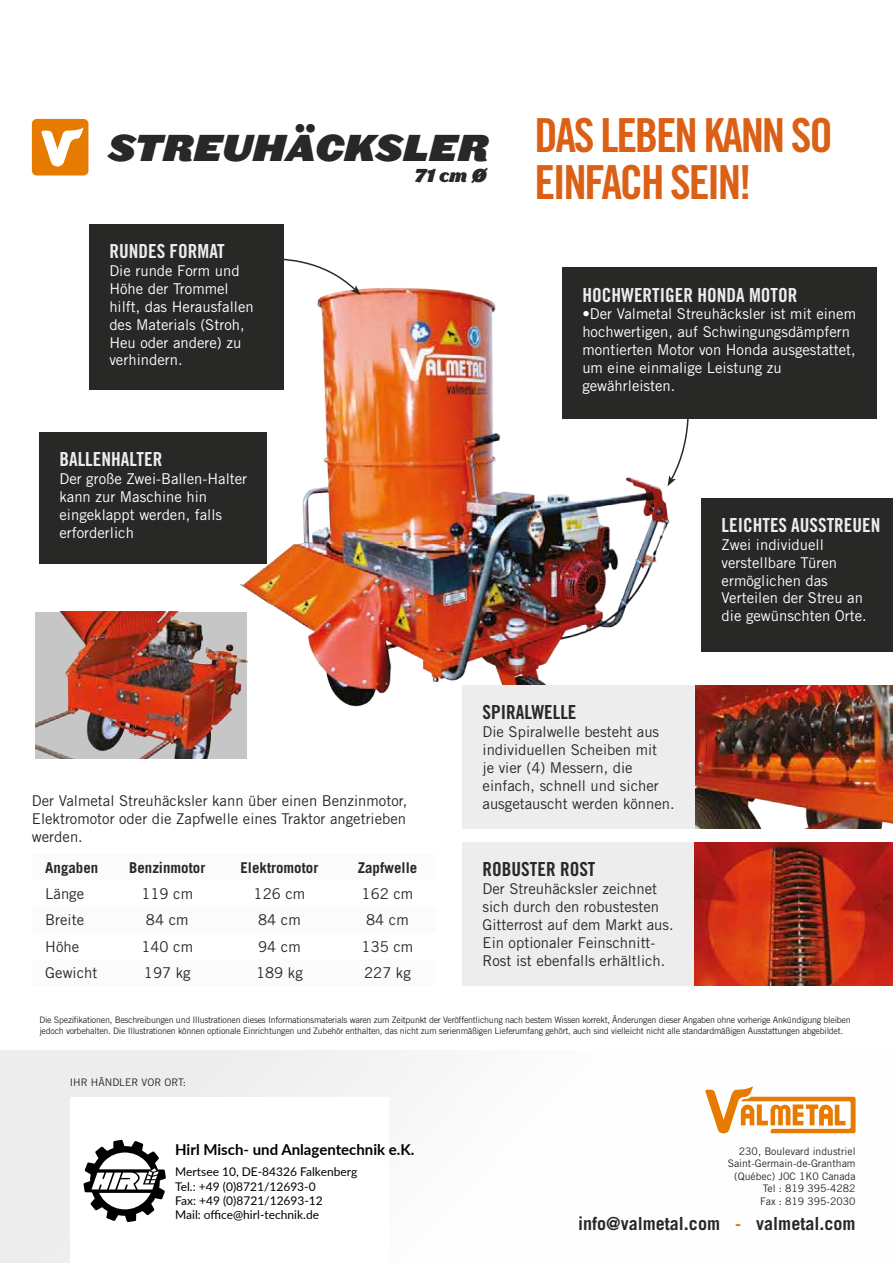
<style>
.page{position:relative;width:893px;height:1263px;background:#fff}
.page>*{position:absolute;margin:0;border:0;box-sizing:border-box;transform-origin:0 0}
.t1{font:46.95px/46.5px "Trade Gothic LT Std Bd Cn 20";letter-spacing:-.05em;color:#db6015}
.t2{font:35.55px "Leviathan HTF Black Italic";color:#282827}
.t3{font:19.35px "Trade Gothic LT Std Bd Cn 20";color:#ededed}
.t4{font:19.35px "Trade Gothic LT Std Bd Cn 20";color:#282827}
.t5{font:700 18px "Trade Gothic LT Std";color:#282827}
.t6{font:17.85px "Leviathan HTF Black Italic";color:#282827}
.t7{font:700 15px "Lato";color:#000}
.t8{font:14.85px/17.9px "Trade Gothic LT Std";color:#282827}
.t9{font:14.85px/17.9px "Trade Gothic LT Std";color:#fff}
.t10{font:700 14.85px "Trade Gothic LT Std";color:#282827}
.t11{font:12px/14.4px "Lato";color:#000}
.t12{font:10.5px/12.5px "Trade Gothic LT Std";color:#282827;text-align:right}
.t13{font:9px/10.6px "Trade Gothic LT Std";letter-spacing:-.03em;color:#282827}
.s1{color:#e77b00}
</style>
<div class="page">
<img style="left:239px;top:288px;width:431px;height:419px">
<div style="left:0;top:1050px;width:893px;height:213px;background:linear-gradient(to right,#ebebeb,#fff)"></div>
<div style="left:70px;top:1097px;width:319px;height:166px;background:#fff"></div>
<svg style="left:652px;top:419px;width:37px;height:67px"></svg>
<svg style="left:284px;top:258px;width:77px;height:37px"></svg>
<div style="left:89px;top:224px;width:195px;height:166px;background:#282827"></div>
<div style="left:562px;top:267px;width:315px;height:152px;background:#282827"></div>
<div style="left:39px;top:432px;width:228px;height:131px;background:#282827"></div>
<div style="left:701px;top:498px;width:192px;height:154px;background:#282827"></div>
<div style="left:32px;top:119px;width:56px;height:56px;background:#e77b00;border-radius:5px"></div>
<svg style="left:41px;top:127px;width:43px;height:40px"></svg>
<img style="left:695px;top:685px;width:198px;height:144px">
<div style="left:462px;top:685px;width:233px;height:144px;background:#ededed"></div>
<img style="left:694px;top:842px;width:199px;height:143px">
<div style="left:462px;top:842px;width:232px;height:143px;background:#ededed"></div>
<img style="left:35px;top:612px;width:212px;height:146px">
<svg style="left:705px;top:1086px;width:151px;height:47px"></svg>
<svg style="left:83px;top:1140px;width:83px;height:82px"></svg>
<h2 class="t2" style="left:108px;top:123px;width:382px">STREUHÄCKSLER</h2>
<p class="t6" style="left:414px;top:164px;width:73px">71 cm Ø</p>
<h3 class="t3" style="left:109px;top:239px;width:117px">RUNDES FORMAT</h3>
<p class="t9" style="left:109px;top:262px;width:146px">Die runde Form und<br>Höhe der Trommel hilft, das Herausfallen des Materials (Stroh,<br>Heu oder andere) zu verhindern.</p>
<h3 class="t3" style="left:59px;top:448px;width:104px">BALLENHALTER</h3>
<p class="t9" style="left:59px;top:470px;width:189px">Der große Zwei-Ballen-Halter kann zur Maschine hin eingeklappt werden, falls erforderlich</p>
<h1 class="t1" style="left:534px;top:112px;width:300px">DAS LEBEN KANN SO<br>EINFACH SEIN!</h1>
<h3 class="t3" style="left:582px;top:283px;width:217px">HOCHWERTIGER HONDA MOTOR</h3>
<p class="t9" style="left:582px;top:305px;width:275px">•Der Valmetal Streuhäcksler ist mit einem hochwertigen, auf Schwingungsdämpfern montierten Motor von Honda ausgestattet, um eine einmalige Leistung zu gewährleisten.</p>
<h3 class="t3" style="left:722px;top:513px;width:160px">LEICHTES AUSSTREUEN</h3>
<p class="t9" style="left:722px;top:535px;width:147px">Zwei individuell verstellbare Türen ermöglichen das<br>Verteilen der Streu an die gewünschten Orte.</p>
<p class="t8" style="left:32px;top:792px;width:377px;text-align:justify">Der Valmetal Streuhäcksler kann über einen Benzinmotor, Elektromotor oder die Zapfwelle eines Traktor angetrieben werden.</p>
<p class="t10" style="left:45px;top:858px;width:54px">Angaben</p>
<p class="t10" style="left:129px;top:858px;width:78px">Benzinmotor</p>
<p class="t10" style="left:241px;top:858px;width:79px">Elektromotor</p>
<p class="t10" style="left:358px;top:858px;width:61px">Zapfwelle</p>
<p class="t8" style="left:45px;top:884px;width:40px">Länge</p>
<p class="t8" style="left:141px;top:884px;width:53px">119 cm</p>
<p class="t8" style="left:254px;top:884px;width:53px">126 cm</p>
<p class="t8" style="left:362px;top:884px;width:53px">162 cm</p>
<p class="t8" style="left:45px;top:911px;width:40px">Breite</p>
<p class="t8" style="left:146px;top:911px;width:44px">84 cm</p>
<p class="t8" style="left:258px;top:911px;width:44px">84 cm</p>
<p class="t8" style="left:366px;top:911px;width:44px">84 cm</p>
<p class="t8" style="left:45px;top:937px;width:35px">Höhe</p>
<p class="t8" style="left:141px;top:937px;width:53px">140 cm</p>
<p class="t8" style="left:258px;top:937px;width:44px">94 cm</p>
<p class="t8" style="left:362px;top:937px;width:53px">135 cm</p>
<p class="t8" style="left:45px;top:963px;width:54px">Gewicht</p>
<p class="t8" style="left:144px;top:963px;width:48px">197 kg</p>
<p class="t8" style="left:256px;top:963px;width:48px">189 kg</p>
<p class="t8" style="left:364px;top:963px;width:48px">227 kg</p>
<h3 class="t4" style="left:483px;top:700px;width:95px">SPIRALWELLE</h3>
<p class="t8" style="left:483px;top:723px;width:194px">Die Spiralwelle besteht aus individuellen Scheiben mit<br>je vier (4) Messern, die einfach, schnell und sicher ausgetauscht werden können.</p>
<h3 class="t4" style="left:483px;top:857px;width:114px">ROBUSTER ROST</h3>
<p class="t8" style="left:483px;top:880px;width:193px">Der Streuhäcksler zeichnet sich durch den robustesten<br>Gitterrost auf dem Markt aus.<br>Ein optionaler Feinschnitt-<br>Rost ist ebenfalls erhältlich.</p>
<p class="t13" style="left:39px;top:1014px;width:813px">Die Spezifikationen, Beschreibungen und Illustrationen dieses Informationsmaterials waren zum Zeitpunkt der Veröffentlichung nach bestem Wissen korrekt, Änderungen dieser Angaben ohne vorherige Ankündigung bleiben jedoch vorbehalten. Die Illustrationen können optionale Einrichtungen und Zubehör enthalten, das nicht zum serienmäßigen Lieferumfang gehört, auch sind vielleicht nicht alle standardmäßigen Ausstattungen abgebildet.</p>
<p class="t12" style="left:70px;top:1076px;width:118px">IHR HÄNDLER VOR ORT:</p>
<p class="t7" style="left:175px;top:1139px;width:241px">Hirl Misch- und Anlagentechnik e.K.</p>
<p class="t11" style="left:175px;top:1164px;width:184px">Mertsee 10, DE-84326 Falkenberg<br>Tel.: +49 (0)8721/12693-0<br>Fax: +49 (0)8721/12693-12<br>Mail: office@hirl-technik.de</p>
<p class="t12" style="left:728px;top:1144px;width:129px">230, Boulevard industriel<br>Saint-Germain-de-Grantham (Québec) J0C 1K0 Canada<br>Tel : 819 395-4282<br>Fax : 819 395-2030</p>
<p class="t5" style="left:578px;top:1212px;width:279px">info@valmetal.com <span class="s1">-</span> valmetal.com</p>
</div>
